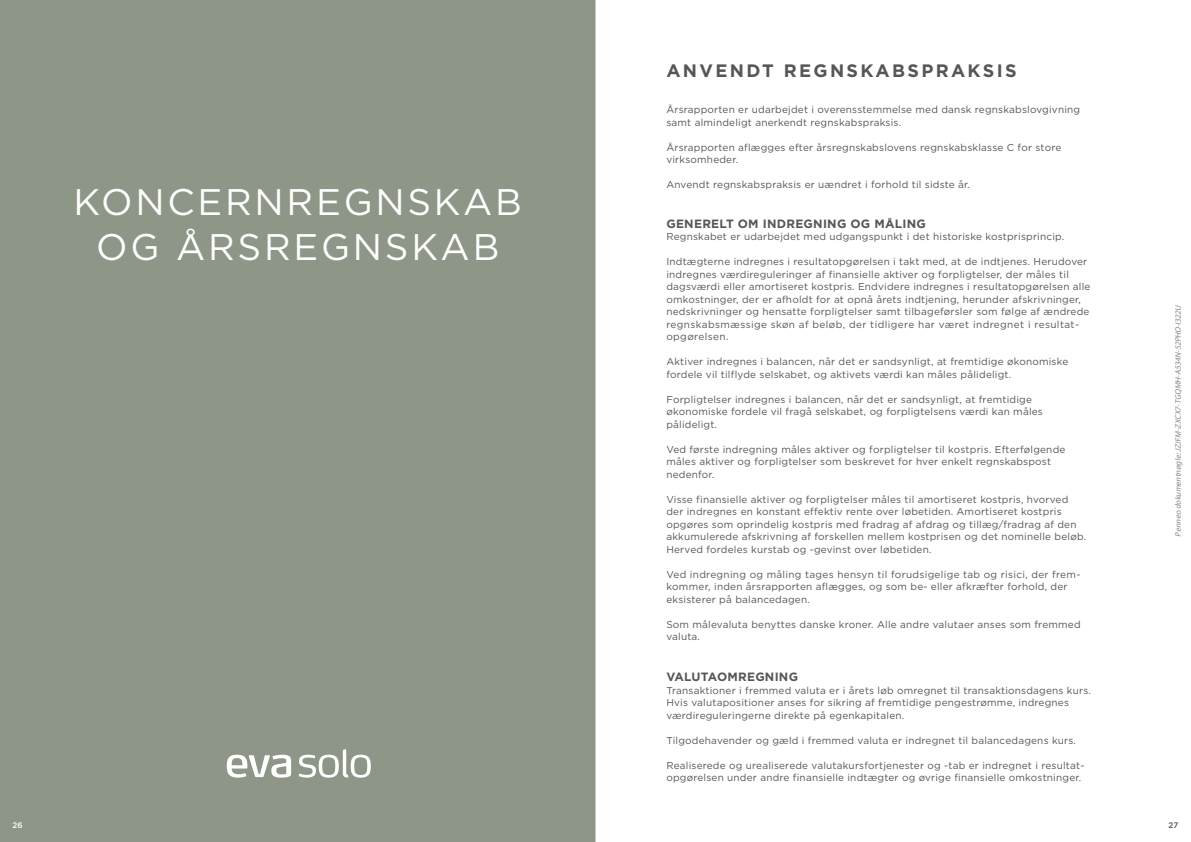
<style>
.page{position:relative;width:1191px;height:842px;background:#fff}
.page>*{position:absolute;margin:0;border:0;box-sizing:border-box;transform-origin:0 0}
.t1{font:37px/44.4px "Gotham";letter-spacing:.075em;color:#fff;text-align:center}
.t2{font:700 18px "Gotham";letter-spacing:.13em;color:#565655}
.t3{font:700 12px "Gotham";letter-spacing:.02em;color:#565655}
.t4{font:10px/12.5px "Gotham";letter-spacing:.02em;color:#565655}
.t5{font:italic 8px "Myriad Pro";color:#888}
.t6{font:500 8px "Gotham";color:#fff}
.t7{font:500 8px "Gotham";color:#565655}
</style>
<div class="page">
<div style="left:0;top:0;width:595px;height:842px;background:#8d9687"></div>
<svg style="left:227px;top:755px;width:64px;height:23px"></svg>
<svg style="left:299px;top:749px;width:72px;height:29px"></svg>
<hr style="left:595px;top:0;width:1px;height:842px;background:#c5c6c6">
<h1 class="t1" style="left:74px;top:181px;width:450px">KONCERNREGNSKAB<br>OG ÅRSREGNSKAB</h1>
<h2 class="t2" style="left:666px;top:61px;width:352px">ANVENDT REGNSKABSPRAKSIS</h2>
<p class="t4" style="left:666px;top:104px;width:415px">Årsrapporten er udarbejdet i overensstemmelse med dansk regnskabslovgivning samt almindeligt anerkendt regnskabspraksis.</p>
<p class="t4" style="left:666px;top:141px;width:396px">Årsrapporten aflægges efter årsregnskabslovens regnskabsklasse C for store virksomheder.</p>
<p class="t4" style="left:666px;top:179px;width:305px">Anvendt regnskabspraksis er uændret i forhold til sidste år.</p>
<p class="t3" style="left:666px;top:217px;width:261px">GENERELT OM INDREGNING OG MÅLING</p>
<p class="t4" style="left:666px;top:231px;width:399px">Regnskabet er udarbejdet med udgangspunkt i det historiske kostprisprincip.</p>
<p class="t4" style="left:666px;top:256px;width:426px">Indtægterne indregnes i resultatopgørelsen i takt med, at de indtjenes. Herudover indregnes værdireguleringer af finansielle aktiver og forpligtelser, der måles til dagsværdi eller amortiseret kostpris. Endvidere indregnes i resultatopgørelsen alle omkostninger, der er afholdt for at opnå årets indtjening, herunder afskrivninger, nedskrivninger og hensatte forpligtelser samt tilbageførsler som følge af ændrede regnskabsmæssige skøn af beløb, der tidligere har været indregnet i resultat&shy;opgørelsen.</p>
<p class="t4" style="left:666px;top:356px;width:403px">Aktiver indregnes i balancen, når det er sandsynligt, at fremtidige økonomiske fordele vil tilflyde selskabet, og aktivets værdi kan måles pålideligt.</p>
<p class="t4" style="left:666px;top:393px;width:378px">Forpligtelser indregnes i balancen, når det er sandsynligt, at fremtidige økonomiske fordele vil fragå selskabet, og forpligtelsens værdi kan måles pålideligt.</p>
<p class="t4" style="left:666px;top:443px;width:400px">Ved første indregning måles aktiver og forpligtelser til kostpris. Efterfølgende måles aktiver og forpligtelser som beskrevet for hver enkelt regnskabspost nedenfor.</p>
<p class="t4" style="left:666px;top:493px;width:421px">Visse finansielle aktiver og forpligtelser måles til amortiseret kostpris, hvorved der indregnes en konstant effektiv rente over løbetiden. Amortiseret kostpris opgøres som oprindelig kostpris med fradrag af afdrag og tillæg/fradrag af den akkumulerede afskrivning af forskellen mellem kostprisen og det nominelle beløb.<br>Herved fordeles kurstab og -gevinst over løbetiden.</p>
<p class="t4" style="left:666px;top:568px;width:415px">Ved indregning og måling tages hensyn til forudsigelige tab og risici, der frem&shy;kommer, inden årsrapporten aflægges, og som be- eller afkræfter forhold, der eksisterer på balancedagen.</p>
<p class="t4" style="left:666px;top:618px;width:416px">Som målevaluta benyttes danske kroner. Alle andre valutaer anses som fremmed valuta.</p>
<p class="t3" style="left:666px;top:671px;width:133px">VALUTAOMREGNING</p>
<p class="t4" style="left:666px;top:684px;width:426px">Transaktioner i fremmed valuta er i årets løb omregnet til transaktionsdagens kurs.<br>Hvis valutapositioner anses for sikring af fremtidige pengestrømme, indregnes værdireguleringerne direkte på egenkapitalen.</p>
<p class="t4" style="left:666px;top:734px;width:411px">Tilgodehavender og gæld i fremmed valuta er indregnet til balancedagens kurs.</p>
<p class="t4" style="left:666px;top:759px;width:419px">Realiserede og urealiserede valutakursfortjenester og -tab er indregnet i resultat&shy;opgørelsen under andre finansielle indtægter og øvrige finansielle omkostninger.</p>
<p class="t5" style="left:1175px;top:537px;width:234px;rotate:-90deg">Penneo dokumentnøgle:JZJFM-ZXCX7-TGQMH-A534N-52PHO-I322U</p>
<p class="t6" style="left:13px;top:822px;width:12px">26</p>
<p class="t7" style="left:1168px;top:822px;width:11px">27</p>
</div>
